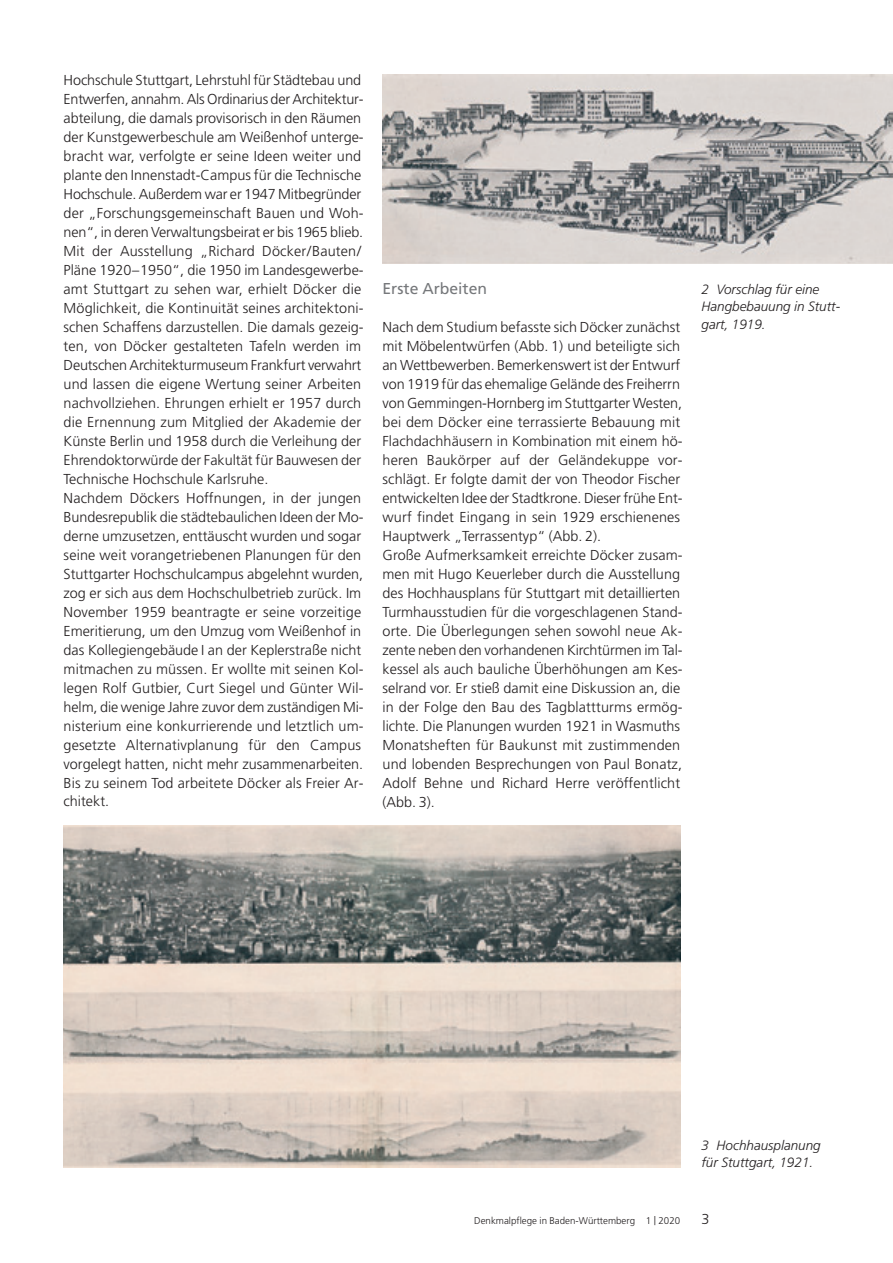
<style>
.page{position:relative;width:893px;height:1263px;background:#fff}
.page>*{position:absolute;margin:0;border:0;box-sizing:border-box;transform-origin:0 0}
.t1{font:15.75px "Frutiger";color:#76787b}
.t2{font:300 14.4px/19px "Frutiger";color:#231f20}
.t3{font:italic 300 13.5px/17.2px "Frutiger";color:#231f20}
.t4{font:300 9.75px "Frutiger";color:#231f20}
.s1{font-size:12px}
</style>
<div class="page">
<img style="left:382px;top:74px;width:510px;height:190px">
<img style="left:64px;top:825px;width:616px;height:342px">
<p class="t2" style="left:64px;top:72px;width:302px">Hochschule Stuttgart, Lehrstuhl für Städtebau und Entwerfen, annahm. Als Ordinarius der Architektur - abteilung, die damals provisorisch in den Räumen der Kunstgewerbeschule am Weißenhof unterge&shy;bracht war, verfolgte er seine Ideen weiter und plante den Innenstadt-Campus für die Technische Hochschule. Außerdem war er 1947 Mitbegründer der „Forschungsgemeinschaft Bauen und Woh&shy;nen“, in deren Verwaltungsbeirat er bis 1965 blieb.<br>Mit der Ausstellung „Richard Döcker/ Bauten/ Pläne 1920– 1950“, die 1950 im Landesgewerbe&shy;amt Stuttgart zu sehen war, erhielt Döcker die Möglichkeit, die Kontinuität seines architektoni&shy;schen Schaffens darzustellen. Die damals gezeig&shy;ten, von Döcker gestalteten Tafeln werden im Deutschen Architekturmuseum Frankfurt verwahrt und lassen die eigene Wertung seiner Arbeiten nachvollziehen. Ehrungen erhielt er 1957 durch die Ernennung zum Mitglied der Akademie der Künste Berlin und 1958 durch die Verleihung der Ehrendoktorwürde der Fakultät für Bauwesen der Technische Hochschule Karlsruhe.<br>Nachdem Döckers Hoffnungen, in der jungen Bundesrepublik die städtebaulichen Ideen der Mo&shy;derne umzusetzen, enttäuscht wurden und sogar seine weit vorangetriebenen Planungen für den Stuttgarter Hochschulcampus abgelehnt wurden, zog er sich aus dem Hochschulbetrieb zurück. Im November 1959 beantragte er seine vorzeitige Emeritierung, um den Umzug vom Weißenhof in das Kollegiengebäude I an der Keplerstraße nicht mitmachen zu müssen. Er wollte mit seinen Kol&shy;legen Rolf Gutbier, Curt Siegel und Günter Wil&shy;helm, die wenige Jahre zuvor dem zuständigen Mi&shy;nisterium eine konkurrierende und letztlich um&shy;gesetzte Alternativplanung für den Campus vorgelegt hatten, nicht mehr zusammenarbeiten.<br>Bis zu seinem Tod arbeitete Döcker als Freier Ar&shy;chitekt.</p>
<p class="t1" style="left:382px;top:282px;width:106px">Erste Arbeiten</p>
<p class="t2" style="left:382px;top:319px;width:302px">Nach dem Studium befasste sich Döcker zunächst mit Möbelentwürfen (Abb. 1) und beteiligte sich an Wettbewerben. Bemerkenswert ist der Entwurf von 1919 für das ehemalige Gelände des Freiherrn von Gemmingen-Hornberg im Stuttgarter Westen, bei dem Döcker eine terrassierte Bebauung mit Flachdachhäusern in Kombination mit einem hö&shy;heren Baukörper auf der Geländekuppe vor&shy;schlägt. Er folgte damit der von Theodor Fischer entwickelten Idee der Stadtkrone. Dieser frühe Ent&shy;wurf findet Eingang in sein 1929 erschienenes Hauptwerk „Terrassentyp“ (Abb. 2).<br>Große Aufmerksamkeit erreichte Döcker zusam&shy;men mit Hugo Keuerleber durch die Ausstellung des Hochhausplans für Stuttgart mit detaillierten Turmhausstudien für die vorgeschlagenen Stand&shy;orte. Die Überlegungen sehen sowohl neue Ak&shy;zente neben den vorhandenen Kirchtürmen im Tal&shy;kessel als auch bauliche Überhöhungen am Kes&shy;selrand vor. Er stieß damit eine Diskussion an, die in der Folge den Bau des Tagblattturms ermög&shy;lichte. Die Planungen wurden 1921 in Wasmuths Monatsheften für Baukunst mit zustimmenden und lobenden Besprechungen von Paul Bonatz, Adolf Behne und Richard Herre veröffentlicht (Abb. 3).</p>
<p class="t3" style="left:701px;top:282px;width:140px">2 Vorschlag für eine<br>Hangbebauung in Stutt&shy;gart, 1919.</p>
<p class="t4" style="left:474px;top:1217px;width:207px">Denkmalpflege in Baden-Württemberg 1 <span class="s1">|</span> 2020</p>
<p class="t3" style="left:701px;top:1138px;width:121px">3 Hochhausplanung für Stuttgart, 1921.</p>
<p class="t2" style="left:701px;top:1211px;width:10px">3</p>
</div>
